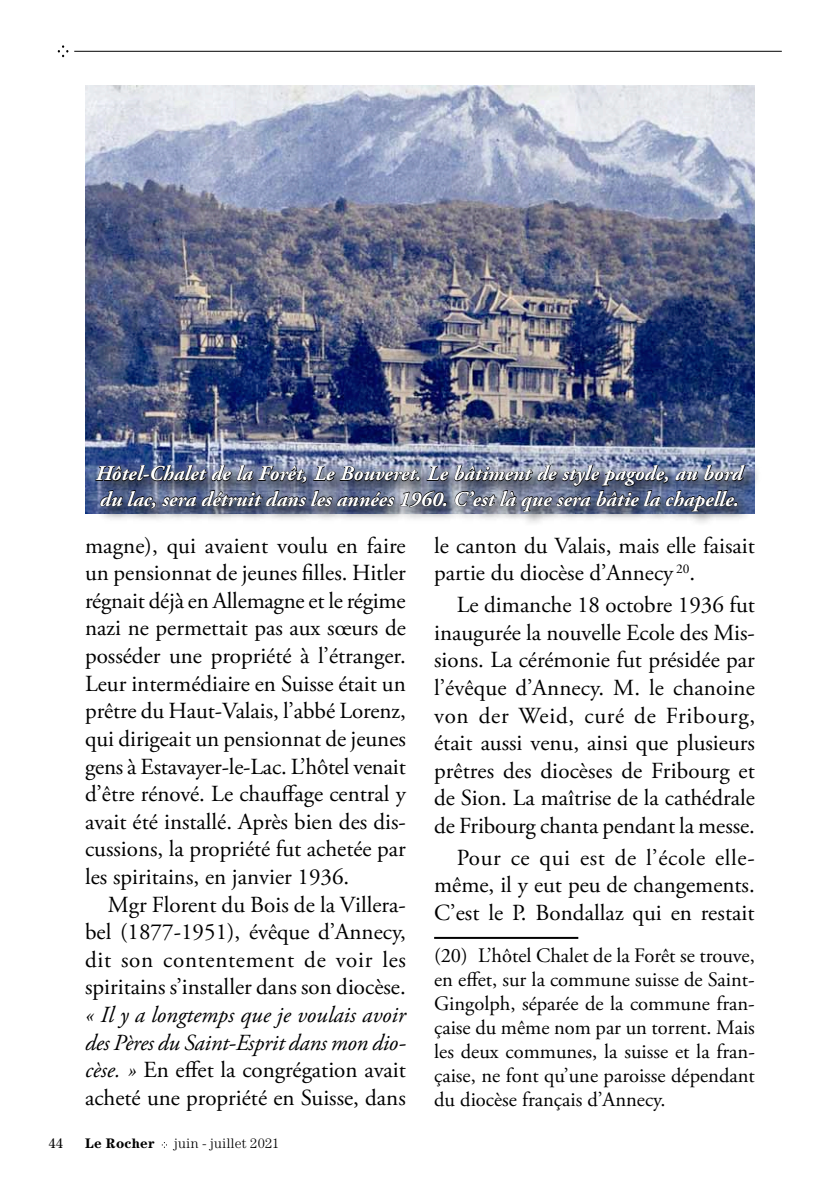
<style>
.page{position:relative;width:840px;height:1191px;background:#fff}
.page>*{position:absolute;margin:0;border:0;box-sizing:border-box;transform-origin:0 0}
.t1{font:23px/27.6px "Adobe Garamond Pro";color:#000}
.t2{font:italic 23px/27.6px "Adobe Garamond Pro";letter-spacing:-.01em;color:#000;text-align:justify}
.t3{font:italic 700 21px/25.2px "Adobe Garamond Pro";color:#fff}
.t4{font:20.4px/24px "Adobe Garamond Pro";color:#000;text-align:justify}
.t5{font:300 13.8px "Century Std";letter-spacing:.02em;color:#000}
.t6{font:700 13.8px "Century Std";letter-spacing:.02em;color:#000}
.t7{font:13.8px "Century Std";color:#000}
.s1{font-style:normal}
</style>
<div class="page">
<svg style="left:58px;top:45px;width:10px;height:12px"></svg>
<hr style="left:74px;top:51px;width:707px;height:1px;background:#000">
<hr style="left:434px;top:937px;width:144px;height:2px;background:#000">
<img style="left:85px;top:85px;width:669px;height:428px">
<div style="left:92px;top:460px;width:669px;height:68px;background:#000;opacity:.75"></div>
<svg style="left:95px;top:458px;width:650px;height:54px;background:#565f77"></svg>
<p class="t3" style="left:96px;top:461px;width:648px">Hôtel-Chalet de la Forêt, Le Bouveret. Le bâtiment de style pagode, au bord du lac, sera détruit dans les années 1960. C’est là que sera bâtie la chapelle.</p>
<p class="t1" style="left:85px;top:532px;width:322px">magne), qui avaient voulu en faire un pensionnat de jeunes filles. Hitler régnait déjà en Allemagne et le régime nazi ne permettait pas aux sœurs de posséder une propriété à l’étranger.<br>Leur intermédiaire en Suisse était un prêtre du Haut-Valais, l’abbé Lorenz, qui dirigeait un pensionnat de jeunes gens à Estavayer-le-Lac. L’hôtel venait d’être rénové. Le chauffage central y avait été installé. Après bien des dis&shy;cussions, la propriété fut achetée par les spiritains, en janvier 1936.</p>
<p class="t1" style="left:85px;top:891px;width:322px;text-align:justify;text-indent:23px">Mgr Florent du Bois de la Villera&shy;bel (1877-1951), évêque d’Annecy, dit son contentement de voir les spiritains s’installer dans son diocèse.</p>
<p class="t2" style="left:85px;top:1001px;width:322px">« Il y a longtemps que je voulais avoir des Pères du Saint-Esprit dans mon dio&shy;cèse. » <span class="s1">En effet la congrégation avait acheté une propriété en Suisse, dans</span></p>
<p class="t7" style="left:49px;top:1135px;width:16px">44</p>
<p class="t6" style="left:85px;top:1135px;width:71px">Le Rocher</p>
<p class="t5" style="left:174px;top:1135px;width:107px">juin - juillet 2021</p>
<p class="t1" style="left:434px;top:532px;width:322px">le canton du Valais, mais elle faisait partie du diocèse d’Annecy <sup>20</sup>.</p>
<p class="t1" style="left:434px;top:592px;width:322px;text-align:justify;text-indent:23px">Le dimanche 18 octobre 1936 fut inaugurée la nouvelle Ecole des Mis&shy;sions. La cérémonie fut présidée par l’évêque d’Annecy. M. le chanoine von der Weid, curé de Fribourg, était aussi venu, ainsi que plusieurs prêtres des diocèses de Fribourg et de Sion. La maîtrise de la cathédrale de Fribourg chanta pendant la messe.</p>
<p class="t1" style="left:434px;top:844px;width:322px;text-indent:23px">Pour ce qui est de l’école elle&shy;même, il y eut peu de changements.<br>C’est le P. Bondallaz qui en restait</p>
<p class="t4" style="left:434px;top:944px;width:322px">(20) L’hôtel Chalet de la Forêt se trouve, en effet, sur la commune suisse de Saint-Gingolph, séparée de la commune fran&shy;çaise du même nom par un torrent. Mais les deux communes, la suisse et la fran&shy;çaise, ne font qu’une paroisse dépendant du diocèse français d’Annecy.</p>
</div>
